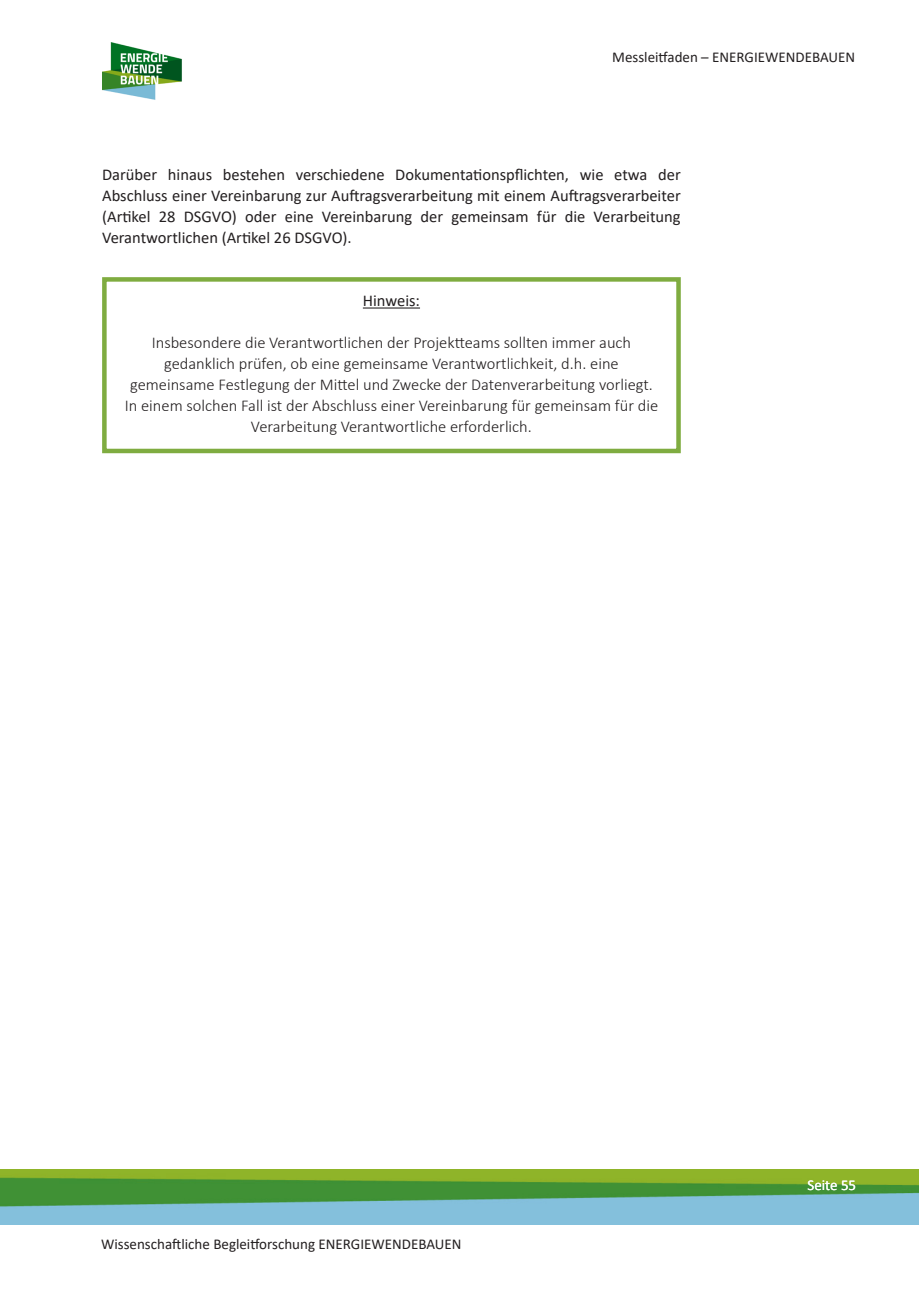
<style>
.page{position:relative;width:919px;height:1289px;background:#fff}
.page>*{position:absolute;margin:0;border:0;box-sizing:border-box;transform-origin:0 0}
.t1{font:300 16.5px/21px "Calibri";color:#231f20;text-align:center}
.t2{font:16.5px/21px "Calibri";color:#231f20;text-align:justify}
.t3{font:15px "Calibri";color:#231f20}
.t4{font:15px "Calibri";color:#fff}
</style>
<div class="page">
<img style="left:0;top:1169px;width:918px;height:54px">
<img style="left:102px;top:43px;width:80px;height:57px">
<div style="left:102px;top:277px;width:578px;height:176px;border:4px solid #7fac40"></div>
<hr style="left:363px;top:307px;width:57px;height:1px;background:#231f20">
<p class="t3" style="left:612px;top:47px;width:244px">Messleitfaden – ENERGIEWENDEBAUEN</p>
<p class="t2" style="left:102px;top:164px;width:580px">Darüber hinaus bestehen verschiedene Dokumentationspflichten, wie etwa der Abschluss einer Vereinbarung zur Auftragsverarbeitung mit einem Auftragsverarbeiter (Artikel 28 DSGVO) oder eine Vereinbarung der gemeinsam für die Verarbeitung Verantwortlichen (Artikel 26 DSGVO).</p>
<p class="t2" style="left:363px;top:290px;width:59px">Hinweis:</p>
<p class="t1" style="left:125px;top:332px;width:535px">Insbesondere die Verantwortlichen der Projektteams sollten immer auch gedanklich prüfen, ob eine gemeinsame Verantwortlichkeit, d.h. eine gemeinsame Festlegung der Mittel und Zwecke der Datenverarbeitung vorliegt.<br>In einem solchen Fall ist der Abschluss einer Vereinbarung für gemeinsam für die Verarbeitung Verantwortliche erforderlich.</p>
<p class="t3" style="left:101px;top:1233px;width:362px">Wissenschaftliche Begleitforschung ENERGIEWENDEBAUEN</p>
<p class="t4" style="left:807px;top:1174px;width:50px">Seite 55</p>
</div>
